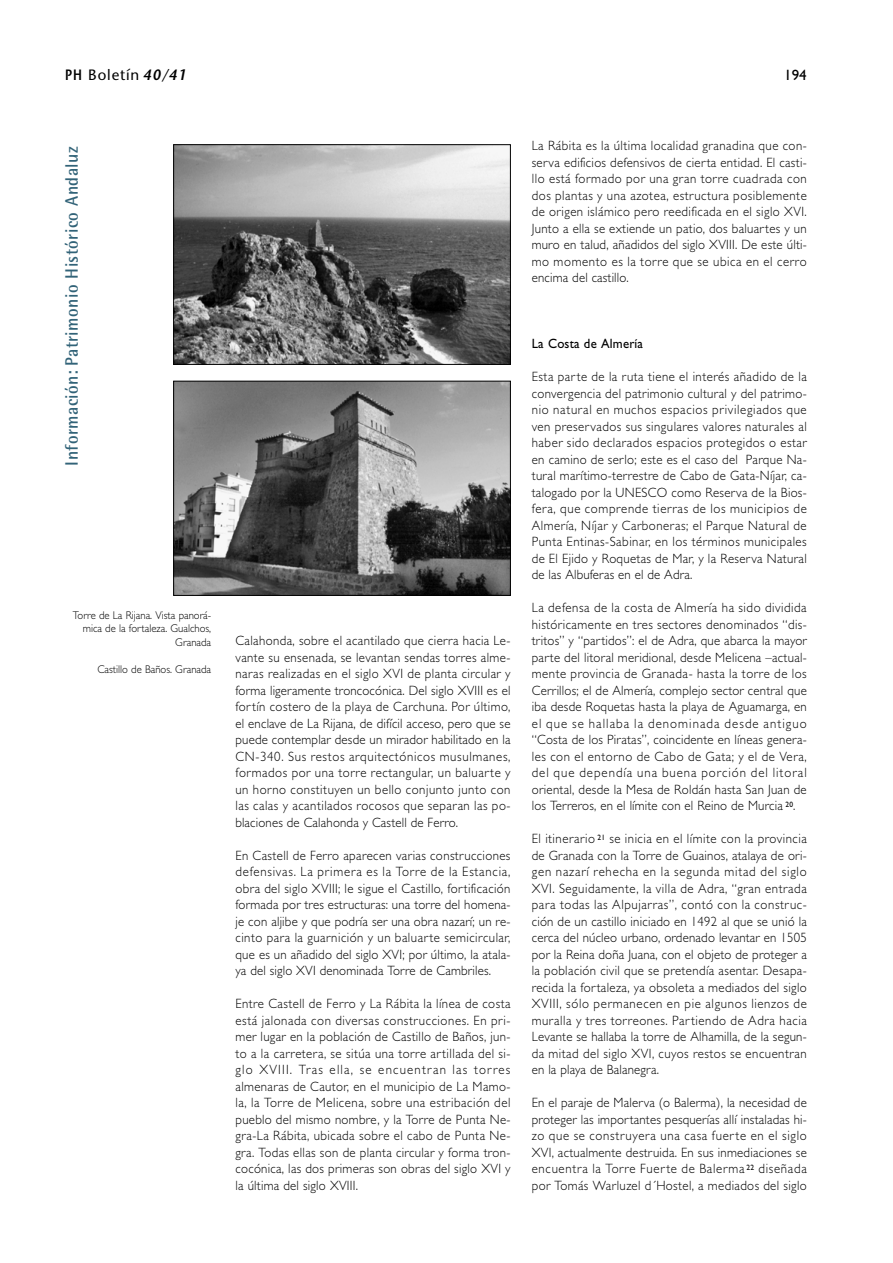
<style>
.page{position:relative;width:893px;height:1263px;background:#fff}
.page>*{position:absolute;margin:0;border:0;box-sizing:border-box;transform-origin:0 0}
.t1{font:700 18px "Rotis Semi Sans";letter-spacing:.025em;color:#326378;scale:.95 1}
.t2{font:15px "Stone Sans";letter-spacing:.055em;color:#000}
.t3{font:15px "Gill Sans";color:#000}
.t4{font:300 13.5px/16.5px "Gill Sans";letter-spacing:.02em;color:#000;text-align:justify;scale:.95 1}
.t5{font:13.5px "Gill Sans";letter-spacing:.015em;color:#000;scale:.95 1}
.t6{font:300 11.25px/13.5px "Gill Sans";color:#000;text-align:right;scale:.95 1}
.s1{font-weight:600}
.s2{font-weight:600;font-style:italic}
</style>
<div class="page">
<img style="left:175px;top:147px;width:333px;height:216px">
<div style="left:173px;top:145px;width:337px;height:220px;border:1px solid #000"></div>
<img style="left:175px;top:383px;width:333px;height:211px">
<div style="left:173px;top:381px;width:337px;height:215px;border:1px solid #000"></div>
<p class="t2" style="left:65px;top:69px;width:123px"><span class="s1">PH</span> Boletín <span class="s2">40/41</span></p>
<p class="t3" style="left:784px;top:69px;width:24px">194</p>
<h1 class="t1" style="left:65px;top:466px;width:337px;rotate:-90deg">Información: Patrimonio Histórico Andaluz</h1>
<p class="t6" style="left:73px;top:609px;width:147px">Torre de La Rijana. Vista panorá&shy;mica de la fortaleza. Gualchos,<br>Granada</p>
<p class="t6" style="left:97px;top:663px;width:121px">Castillo de Baños. Granada</p>
<p class="t4" style="left:531px;top:139px;width:291px">La Rábita es la última localidad granadina que con&shy;serva edificios defensivos de cierta entidad. El casti&shy;llo está formado por una gran torre cuadrada con dos plantas y una azotea, estructura posiblemente de origen islámico pero reedificada en el siglo XVI.<br>Junto a ella se extiende un patio, dos baluartes y un muro en talud, añadidos del siglo XVIII. De este últi&shy;mo momento es la torre que se ubica en el cerro encima del castillo.</p>
<p class="t4" style="left:235px;top:634px;width:291px">Calahonda, sobre el acantilado que cierra hacia Le&shy;vante su ensenada, se levantan sendas torres alme&shy;naras realizadas en el siglo XVI de planta circular y forma ligeramente troncocónica. Del siglo XVIII es el fortín costero de la playa de Carchuna. Por último, el enclave de La Rijana, de difícil acceso, pero que se puede contemplar desde un mirador habilitado en la CN-340. Sus restos arquitectónicos musulmanes, formados por una torre rectangular, un baluarte y un horno constituyen un bello conjunto junto con las calas y acantilados rocosos que separan las po&shy;blaciones de Calahonda y Castell de Ferro.</p>
<p class="t4" style="left:235px;top:848px;width:291px">En Castell de Ferro aparecen varias construcciones defensivas. La primera es la Torre de la Estancia, obra del siglo XVIII; le sigue el Castillo, fortificación formada por tres estructuras: una torre del homena&shy;je con aljibe y que podría ser una obra nazarí; un re&shy;cinto para la guarnición y un baluarte semicircular, que es un añadido del siglo XVI; por último, la atala&shy;ya del siglo XVI denominada Torre de Cambriles.</p>
<p class="t4" style="left:235px;top:997px;width:291px">Entre Castell de Ferro y La Rábita la línea de costa está jalonada con diversas construcciones. En pri&shy;mer lugar en la población de Castillo de Baños, jun&shy;to a la carretera, se sitúa una torre artillada del si&shy;glo XVIII. Tras ella, se encuentran las torres almenaras de Cautor, en el municipio de La Mamo&shy;la, la Torre de Melicena, sobre una estribación del pueblo del mismo nombre, y la Torre de Punta Ne&shy;gra-La Rábita, ubicada sobre el cabo de Punta Ne&shy;gra. Todas ellas son de planta circular y forma tron&shy;cocónica, las dos primeras son obras del siglo XVI y la última del siglo XVIII.</p>
<p class="t5" style="left:531px;top:338px;width:119px">La Costa de Almería</p>
<p class="t4" style="left:531px;top:370px;width:291px">Esta parte de la ruta tiene el interés añadido de la convergencia del patrimonio cultural y del patrimo&shy;nio natural en muchos espacios privilegiados que ven preservados sus singulares valores naturales al haber sido declarados espacios protegidos o estar en camino de serlo; este es el caso del Parque Na&shy;tural marítimo-terrestre de Cabo de Gata-Níjar, ca&shy;talogado por la UNESCO como Reserva de la Bios&shy;fera, que comprende tierras de los municipios de Almería, Níjar y Carboneras; el Parque Natural de Punta Entinas-Sabinar, en los términos municipales de El Ejido y Roquetas de Mar, y la Reserva Natural de las Albuferas en el de Adra.</p>
<p class="t4" style="left:531px;top:601px;width:291px">La defensa de la costa de Almería ha sido dividida históricamente en tres sectores denominados “dis&shy;tritos” y “partidos”: el de Adra, que abarca la mayor parte del litoral meridional, desde Melicena –actual&shy;mente provincia de Granada- hasta la torre de los Cerrillos; el de Almería, complejo sector central que iba desde Roquetas hasta la playa de Aguamarga, en el que se hallaba la denominada desde antiguo “Costa de los Piratas”, coincidente en líneas genera&shy;les con el entorno de Cabo de Gata; y el de Vera, del que dependía una buena porción del litoral oriental, desde la Mesa de Roldán hasta San Juan de los Terreros, en el límite con el Reino de Murcia <sup>20</sup>.</p>
<p class="t4" style="left:531px;top:832px;width:291px">El itinerario <sup>21</sup> se inicia en el límite con la provincia de Granada con la Torre de Guainos, atalaya de ori&shy;gen nazarí rehecha en la segunda mitad del siglo XVI. Seguidamente, la villa de Adra, “gran entrada para todas las Alpujarras”, contó con la construc&shy;ción de un castillo iniciado en 1492 al que se unió la cerca del núcleo urbano, ordenado levantar en 1505 por la Reina doña Juana, con el objeto de proteger a la población civil que se pretendía asentar. Desapa&shy;recida la fortaleza, ya obsoleta a mediados del siglo XVIII, sólo permanecen en pie algunos lienzos de muralla y tres torreones. Partiendo de Adra hacia Levante se hallaba la torre de Alhamilla, de la segun&shy;da mitad del siglo XVI, cuyos restos se encuentran en la playa de Balanegra.</p>
<p class="t4" style="left:531px;top:1096px;width:291px">En el paraje de Malerva (o Balerma), la necesidad de proteger las importantes pesquerías allí instaladas hi&shy;zo que se construyera una casa fuerte en el siglo XVI, actualmente destruida. En sus inmediaciones se encuentra la Torre Fuerte de Balerma <sup>22</sup> diseñada por Tomás Warluzel d´Hostel, a mediados del siglo</p>
</div>
